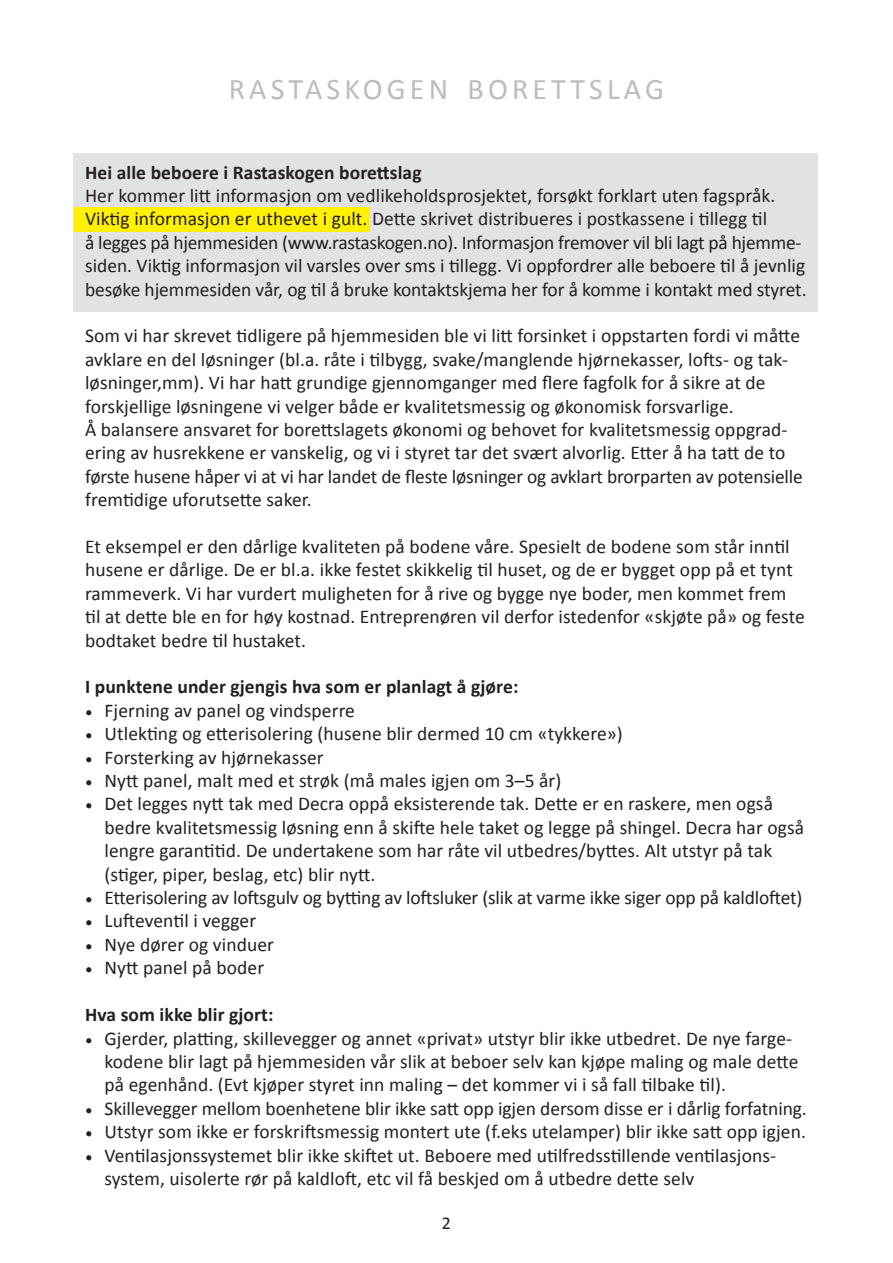
<style>
.page{position:relative;width:893px;height:1263px;background:#fff}
.page>*{position:absolute;margin:0;border:0;box-sizing:border-box;transform-origin:0 0}
.t1{font:30px "Calibri";letter-spacing:.14em;color:#bcbdc0}
.t2{font:19.5px/23.4px "Calibri";letter-spacing:.005em;color:#231f20}
.t3{font:700 19.5px "Calibri";letter-spacing:.005em;color:#231f20}
.t4{font:18px "Calibri";color:#231f20}
.s1{font-family:"Minion Pro"}
</style>
<div class="page">
<div style="left:73px;top:153px;width:744px;height:159px;background:#e1e2e4"></div>
<div style="left:73px;top:208px;width:297px;height:24px;background:#fff101"></div>
<h1 class="t1" style="left:229px;top:70px;width:437px">Rastaskogen bor ettslag</h1>
<p class="t3" style="left:85px;top:160px;width:338px">Hei alle beboere i Rastaskogen borettslag</p>
<p class="t2" style="left:85px;top:184px;width:723px">Her kommer litt informasjon om vedlikeholdsprosjektet, forsøkt forklart uten fagspråk.<br>Viktig informasjon er uthevet i gult. Dette skrivet distribueres i postkassene i tillegg til<br>å legges på hjemmesiden (www.rastaskogen.no). Informasjon fremover vil bli lagt på hjemme&shy;siden. Viktig informasjon vil varsles over sms i tillegg. Vi oppfordrer alle beboere til å jevnlig besøke hjemmesiden vår, og til å bruke kontaktskjema her for å komme i kontakt med styret.</p>
<p class="t2" style="left:85px;top:324px;width:719px">Som vi har skrevet tidligere på hjemmesiden ble vi litt forsinket i oppstarten fordi vi måtte avklare en del løsninger (bl.a. råte i tilbygg, svake/manglende hjørnekasser, lofts- og tak&shy;løsninger,mm). Vi har hatt grundige gjennomganger med flere fagfolk for å sikre at de forskjellige løsningene vi velger både er kvalitetsmessig og økonomisk forsvarlige.<br>Å balansere ansvaret for borettslagets økonomi og behovet for kvalitetsmessig oppgrad&shy;ering av husrekkene er vanskelig, og vi i styret tar det svært alvorlig. Etter å ha tatt de to første husene håper vi at vi har landet de fleste løsninger og avklart brorparten av potensielle fremtidige uforutsette saker.</p>
<p class="t2" style="left:85px;top:535px;width:721px">Et eksempel er den dårlige kvaliteten på bodene våre. Spesielt de bodene som står inntil husene er dårlige. De er bl.a. ikke festet skikkelig til huset, og de er bygget opp på et tynt rammeverk. Vi har vurdert muligheten for å rive og bygge nye boder, men kommet frem til at dette ble en for høy kostnad. Entreprenøren vil derfor istedenfor «skjøte på» og feste bodtaket bedre til hustaket.</p>
<p class="t3" style="left:85px;top:674px;width:435px">I punktene under gjengis hva som er planlagt å gjøre:</p>
<p class="t2" style="left:85px;top:699px;width:271px"><span class="s1">•</span> Fjerning av panel og vindsperre</p>
<p class="t2" style="left:85px;top:722px;width:539px"><span class="s1">•</span> Utlekting og etterisolering (husene blir dermed 10 cm «tykkere»)</p>
<p class="t2" style="left:85px;top:745px;width:240px"><span class="s1">•</span> Forsterking av hjørnekasser</p>
<p class="t2" style="left:85px;top:769px;width:478px"><span class="s1">•</span> Nytt panel, malt med et strøk (må males igjen om 3–5 år)</p>
<p class="t2" style="left:105px;top:792px;width:701px;text-indent:-20px"><span class="s1">•</span> Det legges nytt tak med Decra oppå eksisterende tak. Dette er en raskere, men også bedre kvalitetsmessig løsning enn å skifte hele taket og legge på shingel. Decra har også lengre garantitid. De undertakene som har råte vil utbedres/byttes. Alt utstyr på tak (stiger, piper, beslag, etc) blir nytt.</p>
<p class="t2" style="left:85px;top:886px;width:719px"><span class="s1">•</span> Etterisolering av loftsgulv og bytting av loftsluker (slik at varme ikke siger opp på kaldloftet)</p>
<p class="t2" style="left:85px;top:909px;width:173px"><span class="s1">•</span> Lufteventil i vegger</p>
<p class="t2" style="left:85px;top:933px;width:191px"><span class="s1">•</span> Nye dører og vinduer</p>
<p class="t2" style="left:85px;top:956px;width:181px"><span class="s1">•</span> Nytt panel på boder</p>
<p class="t3" style="left:85px;top:1002px;width:190px">Hva som ikke blir gjort:</p>
<p class="t2" style="left:105px;top:1026px;width:695px;text-indent:-20px"><span class="s1">•</span> Gjerder, platting, skillevegger og annet «privat» utstyr blir ikke utbedret. De nye farge&shy;kodene blir lagt på hjemmesiden vår slik at beboer selv kan kjøpe maling og male dette på egenhånd. (Evt kjøper styret inn maling – det kommer vi i så fall tilbake til).</p>
<p class="t2" style="left:85px;top:1096px;width:723px"><span class="s1">•</span> Skillevegger mellom boenhetene blir ikke satt opp igjen dersom disse er i dårlig forfatning.</p>
<p class="t2" style="left:85px;top:1120px;width:722px"><span class="s1">•</span> Utstyr som ikke er forskriftsmessig montert ute (f.eks utelamper) blir ikke satt opp igjen.</p>
<p class="t2" style="left:105px;top:1143px;width:673px;text-indent:-20px"><span class="s1">•</span> Ventilasjonssystemet blir ikke skiftet ut. Beboere med utilfredsstillende ventilasjons&shy;system, uisolerte rør på kaldloft, etc vil få beskjed om å utbedre dette selv</p>
<p class="t4" style="left:442px;top:1211px;width:11px">2</p>
</div>
